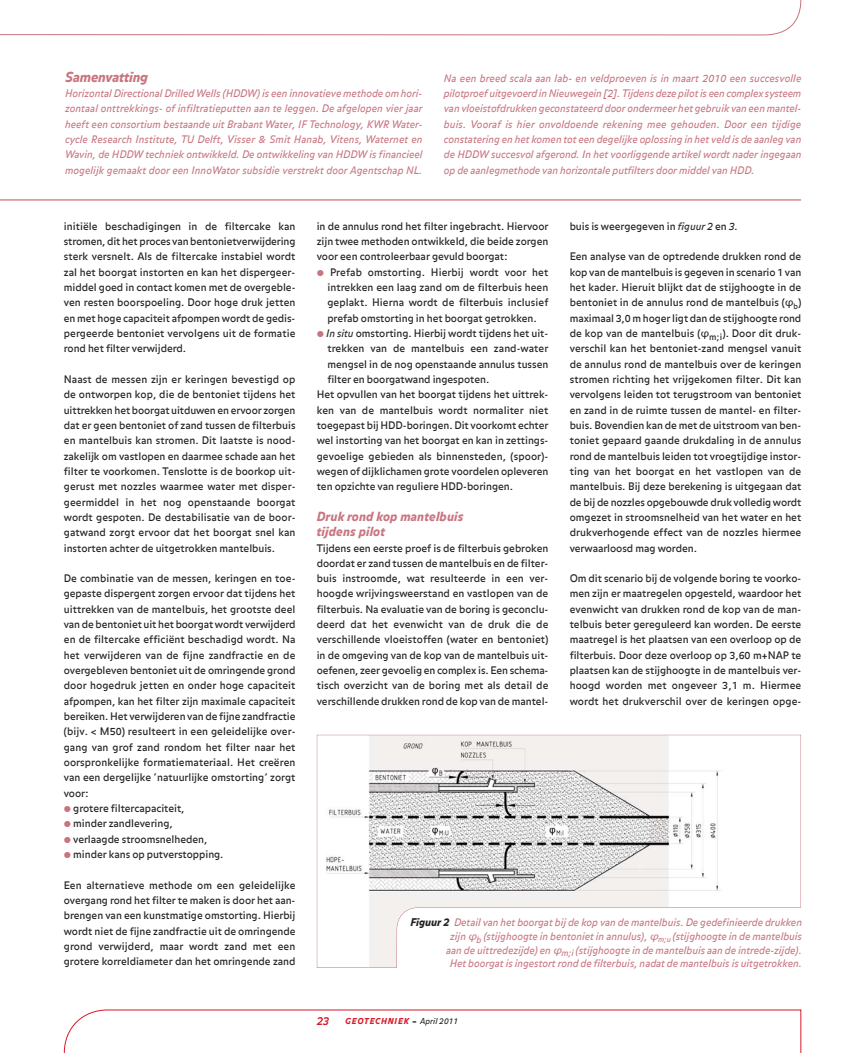
<style>
.page{position:relative;width:851px;height:1053px;background:#fff}
.page>*{position:absolute;margin:0;border:0;box-sizing:border-box;transform-origin:0 0}
.t1{font:italic 900 13.75px "Balance";letter-spacing:-.005em;color:#c87580}
.t2{font:italic 900 12.5px/15.4px "Balance";letter-spacing:.02em;color:#c87580}
.t3{font:italic 700 11.25px "Balance";color:#d71829}
.t4{font:10.25px/15.2px "Balance";letter-spacing:-.005em;color:#231f20;text-align:justify}
.t5{font:italic 10.25px/15.4px "Balance";letter-spacing:-.005em;color:#c87580;text-align:justify}
.t6{font:italic 900 8.12px "Balance";letter-spacing:.1em;color:#d71829}
.s1{font-style:italic}
.s2{font-family:"Lucida Grande"}
.s3{font-weight:900;font-size:10.62px;color:#231f20}
.s4{font-style:normal;color:#231f20}
.s5{font-weight:400;color:#231f20}
</style>
<div class="page">
<svg style="left:64px;top:1009px;width:737px;height:43px"></svg>
<svg style="left:0;top:0;width:801px;height:201px"></svg>
<hr style="left:0;top:199px;width:801px;height:1px;background:#c87580">
<svg style="left:317px;top:734px;width:483px;height:233px"></svg>
<h1 class="t1" style="left:65px;top:72px;width:84px">Samenvatting</h1>
<p class="t5" style="left:65px;top:87px;width:359px">Horizontal Directional Drilled Wells (HDDW) is een innovatieve methode om hori&shy;zontaal onttrekkings- of infiltratieputten aan te leggen. De afgelopen vier jaar heeft een consortium bestaande uit Brabant Water, IF Technology, KWR Water&shy;cycle Research Institute, TU Delft, Visser &amp; Smit Hanab, Vitens, Waternet en Wavin, de HDDW techniek ontwikkeld. De ontwikkeling van HDDW is financieel mogelijk gemaakt door een InnoWator subsidie verstrekt door Agentschap NL.</p>
<p class="t5" style="left:444px;top:71px;width:359px">Na een breed scala aan lab- en veldproeven is in maart 2010 een succesvolle pilotproef uitgevoerd in Nieuwegein [2]. Tijdens deze pilot is een complex systeem van vloeistofdrukken geconstateerd door ondermeer het gebruik van een mantel&shy;buis. Vooraf is hier onvoldoende rekening mee gehouden. Door een tijdige constatering en het komen tot een degelijke oplossing in het veld is de aanleg van de HDDW succesvol afgerond. In het voorliggende artikel wordt nader ingegaan op de aanlegmethode van horizontale putfilters door middel van HDD.</p>
<p class="t4" style="left:64px;top:219px;width:233px">initiële beschadigingen in de filtercake kan stromen, dit het proces van bentonietverwijdering sterk versnelt. Als de filtercake instabiel wordt zal het boorgat instorten en kan het dispergeer&shy;middel goed in contact komen met de overgeble&shy;ven resten boorspoeling. Door hoge druk jetten en met hoge capaciteit afpompen wordt de gedis&shy;pergeerde bentoniet vervolgens uit de formatie rond het filter verwijderd.</p>
<p class="t4" style="left:64px;top:372px;width:233px">Naast de messen zijn er keringen bevestigd op de ontworpen kop, die de bentoniet tijdens het uittrekken het boorgat uitduwen en ervoor zorgen dat er geen bentoniet of zand tussen de filterbuis en mantelbuis kan stromen. Dit laatste is nood&shy;zakelijk om vastlopen en daarmee schade aan het filter te voorkomen. Tenslotte is de boorkop uit&shy;gerust met nozzles waarmee water met disper&shy;geermiddel in het nog openstaande boorgat wordt gespoten. De destabilisatie van de boor&shy;gatwand zorgt ervoor dat het boorgat snel kan instorten achter de uitgetrokken mantelbuis.</p>
<p class="t4" style="left:64px;top:571px;width:233px">De combinatie van de messen, keringen en toe-</p>
<p class="t4" style="left:64px;top:587px;width:233px">gepaste dispergent zorgen ervoor dat tijdens het</p>
<p class="t4" style="left:64px;top:602px;width:233px">uittrekken van de mantelbuis, het grootste deel</p>
<p class="t4" style="left:64px;top:617px;width:233px">van de bentoniet uit het boorgat wordt verwijderd</p>
<p class="t4" style="left:64px;top:633px;width:233px">en de filtercake efficiënt beschadigd wordt. Na</p>
<p class="t4" style="left:64px;top:648px;width:233px">het verwijderen van de fijne zandfractie en de</p>
<p class="t4" style="left:64px;top:663px;width:233px">overgebleven bentoniet uit de omringende grond</p>
<p class="t4" style="left:64px;top:679px;width:233px">door hogedruk jetten en onder hoge capaciteit</p>
<p class="t4" style="left:64px;top:694px;width:233px">afpompen, kan het filter zijn maximale capaciteit</p>
<p class="t4" style="left:64px;top:709px;width:233px">bereiken. Het verwijderen van de fijne zandfractie</p>
<p class="t4" style="left:64px;top:725px;width:233px">(bijv. &lt; M50) resulteert in een geleidelijke over-</p>
<p class="t4" style="left:64px;top:740px;width:233px">gang van grof zand rondom het filter naar het</p>
<p class="t4" style="left:64px;top:755px;width:233px">oorspronkelijke formatiemateriaal. Het creëren</p>
<p class="t4" style="left:64px;top:771px;width:233px">van een dergelijke ‘natuurlijke omstorting’ zorgt</p>
<p class="t4" style="left:64px;top:786px;width:27px">voor:</p>
<p class="t4" style="left:73px;top:801px;width:113px">grotere filtercapaciteit,</p>
<p class="t4" style="left:73px;top:816px;width:101px">minder zandlevering,</p>
<p class="t4" style="left:73px;top:832px;width:135px">verlaagde stroomsnelheden,</p>
<p class="t4" style="left:73px;top:847px;width:152px">minder kans op putverstopping.</p>
<p class="t4" style="left:64px;top:878px;width:233px">Een alternatieve methode om een geleidelijke overgang rond het filter te maken is door het aan&shy;brengen van een kunstmatige omstorting. Hierbij wordt niet de fijne zandfractie uit de omringende grond verwijderd, maar wordt zand met een grotere korreldiameter dan het omringende zand</p>
<p class="t4" style="left:317px;top:219px;width:233px">in de annulus rond het filter ingebracht. Hiervoor zijn twee methoden ontwikkeld, die beide zorgen voor een controleerbaar gevuld boorgat:</p>
<p class="t4" style="left:330px;top:265px;width:220px">Prefab omstorting. Hierbij wordt voor het</p>
<p class="t4" style="left:327px;top:281px;width:222px">intrekken een laag zand om de filterbuis heen</p>
<p class="t4" style="left:327px;top:296px;width:222px">geplakt. Hierna wordt de filterbuis inclusief</p>
<p class="t4" style="left:327px;top:311px;width:211px">prefab omstorting in het boorgat getrokken.</p>
<p class="t4" style="left:326px;top:326px;width:223px"><span class="s1">In situ</span> omstorting. Hierbij wordt tijdens het uit-</p>
<p class="t4" style="left:327px;top:342px;width:222px">trekken van de mantelbuis een zand-water</p>
<p class="t4" style="left:327px;top:357px;width:222px">mengsel in de nog openstaande annulus tussen</p>
<p class="t4" style="left:327px;top:372px;width:163px">filter en boorgatwand ingespoten.</p>
<p class="t4" style="left:317px;top:388px;width:233px">Het opvullen van het boorgat tijdens het uittrek-</p>
<p class="t4" style="left:317px;top:403px;width:233px">ken van de mantelbuis wordt normaliter niet</p>
<p class="t4" style="left:317px;top:418px;width:233px">toegepast bij HDD-boringen. Dit voorkomt echter</p>
<p class="t4" style="left:317px;top:434px;width:233px">wel instorting van het boorgat en kan in zettings-</p>
<p class="t4" style="left:317px;top:449px;width:233px">gevoelige gebieden als binnensteden, (spoor)-</p>
<p class="t4" style="left:317px;top:464px;width:233px">wegen of dijklichamen grote voordelen opleveren</p>
<p class="t4" style="left:317px;top:480px;width:198px">ten opzichte van reguliere HDD-boringen.</p>
<p class="t2" style="left:317px;top:509px;width:148px">Druk rond kop mantelbuis tijdens pilot</p>
<p class="t4" style="left:317px;top:541px;width:233px">Tijdens een eerste proef is de filterbuis gebroken doordat er zand tussen de mantelbuis en de filter&shy;buis instroomde, wat resulteerde in een ver&shy;hoogde wrijvingsweerstand en vastlopen van de filterbuis. Na evaluatie van de boring is geconclu&shy;deerd dat het evenwicht van de druk die de verschillende vloeistoffen (water en bentoniet) in de omgeving van de kop van de mantelbuis uit&shy;oefenen, zeer gevoelig en complex is. Een schema&shy;tisch overzicht van de boring met als detail de verschillende drukken rond de kop van de mantel-</p>
<p class="t4" style="left:569px;top:219px;width:170px">buis is weergegeven in <span class="s1">figuur 2</span> en <span class="s1">3.</span></p>
<p class="t4" style="left:569px;top:250px;width:233px">Een analyse van de optredende drukken rond de kop van de mantelbuis is gegeven in scenario 1 van het kader. Hieruit blijkt dat de stijghoogte in de bentoniet in de annulus rond de mantelbuis (<span class="s2">φ</span><sub>b</sub>) maximaal 3,0 m hoger ligt dan de stijghoogte rond de kop van de mantelbuis (<span class="s2">φ</span><sub>m;i</sub>). Door dit druk&shy;verschil kan het bentoniet-zand mengsel vanuit de annulus rond de mantelbuis over de keringen stromen richting het vrijgekomen filter. Dit kan vervolgens leiden tot terugstroom van bentoniet en zand in de ruimte tussen de mantel- en filter&shy;buis. Bovendien kan de met de uitstroom van ben&shy;toniet gepaard gaande drukdaling in de annulus rond de mantelbuis leiden tot vroegtijdige instor&shy;ting van het boorgat en het vastlopen van de mantelbuis. Bij deze berekening is uitgegaan dat de bij de nozzles opgebouwde druk volledig wordt omgezet in stroomsnelheid van het water en het drukverhogende effect van de nozzles hiermee verwaarloosd mag worden.</p>
<p class="t4" style="left:569px;top:571px;width:233px">Om dit scenario bij de volgende boring te voorko&shy;men zijn er maatregelen opgesteld, waardoor het evenwicht van drukken rond de kop van de man&shy;telbuis beter gereguleerd kan worden. De eerste maatregel is het plaatsen van een overloop op de filterbuis. Door deze overloop op 3,60 m+NAP te plaatsen kan de stijghoogte in de mantelbuis ver&shy;hoogd worden met ongeveer 3,1 m. Hiermee wordt het drukverschil over de keringen opge-</p>
<p class="t5" style="left:410px;top:916px;width:393px;line-height:13.8px;text-align:right"><span class="s3">Figuur 2</span> Detail van het boorgat bij de kop van de mantelbuis. De gedefinieerde drukken zijn <span class="s2">φ</span><sub>b</sub> (stijghoogte in bentoniet in annulus), <span class="s2">φ</span><sub>m;u</sub> (stijghoogte in de mantelbuis<br>aan de uittredezijde) en <span class="s2">φ</span><sub>m;i</sub> (stijghoogte in de mantelbuis aan de intrede-zijde).<br>Het boorgat is ingestort rond de filterbuis, nadat de mantelbuis is uitgetrokken.</p>
<p class="t3" style="left:317px;top:1015px;width:14px">23</p>
<p class="t6" style="left:345px;top:1017px;width:115px">GEOTECHNIEK <span class="s4">–</span> <span class="s5">April 2011</span></p>
</div>
